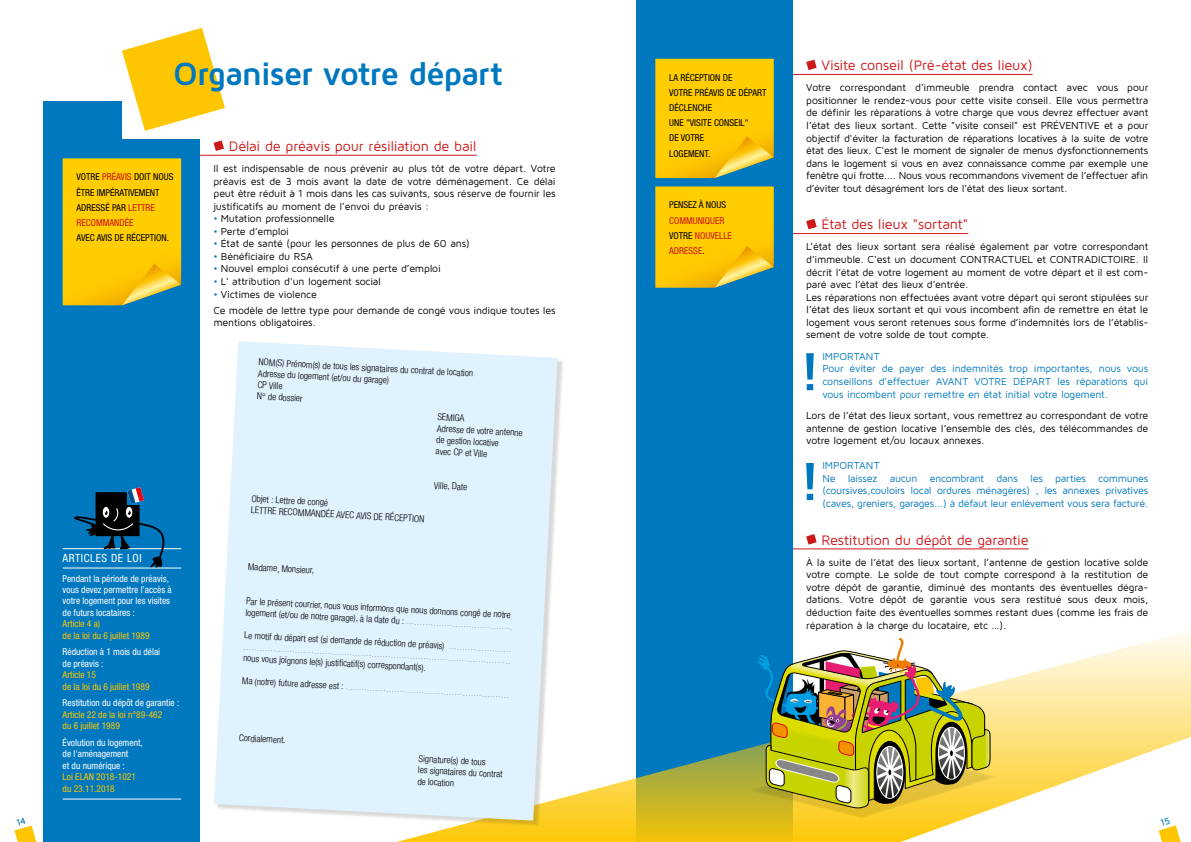
<style>
.page{position:relative;width:1191px;height:842px;background:#fff}
.page>*{position:absolute;margin:0;border:0;box-sizing:border-box;transform-origin:0 0}
.t1{font:700 33.2px "Maven Pro";letter-spacing:-.04em;color:#0078bf}
.t2{font:14.2px "Maven Pro";letter-spacing:-.015em;color:#cd1719}
.t3{font:condensed 11.3px "Helvetica Neue LT Std";letter-spacing:.05em;color:#fff}
.t4{font:10.4px/12.5px "Maven Pro";letter-spacing:-.015em;color:#000;text-align:justify}
.t5{font:10.4px/12.5px "Maven Pro";letter-spacing:-.02em;color:#0078bf}
.t6{font:300 condensed 9.5px/11.4px "Helvetica Neue LT Std";color:#000}
.t7{font:condensed 9.5px/11.4px "Helvetica Neue LT Std";color:#fff}
.t8{font:condensed 9.5px/15.2px "Helvetica Neue LT Std";color:#000}
.t9{font:condensed 9.5px/11.4px "Helvetica Neue LT Std";color:#fdc600}
.t10{font:condensed 9.5px/15.2px "Helvetica Neue LT Std";color:#cd1719}
.t11{font:300 condensed 5.7px "Helvetica Neue LT Std";color:#000}
.s1{color:#cd1719}
.s2{color:#0078bf}
.s3{font-size:5.7px}
.s4{font-size:9.5px}
.s5{color:#000}
</style>
<div class="page">
<hr style="left:636px;top:233px;width:332px;height:1px;background:#cd1719">
<svg style="left:806px;top:219px;width:10px;height:10px"></svg>
<svg style="left:806px;top:353px;width:7px;height:37px"></svg>
<svg style="left:806px;top:463px;width:7px;height:37px"></svg>
<hr style="left:44px;top:155px;width:433px;height:1px;background:#cd1719">
<svg style="left:213px;top:140px;width:11px;height:11px"></svg>
<hr style="left:636px;top:74px;width:396px;height:1px;background:#cd1719">
<svg style="left:806px;top:60px;width:10px;height:10px"></svg>
<hr style="left:636px;top:549px;width:392px;height:1px;background:#cd1719">
<svg style="left:806px;top:534px;width:10px;height:11px"></svg>
<div style="left:636px;top:0;width:156px;height:842px;background:#0078bf"></div>
<svg style="left:397px;top:630px;width:794px;height:212px"></svg>
<svg style="left:748px;top:636px;width:249px;height:182px"></svg>
<div style="left:215px;top:342px;width:349px;height:485px;background:#000;opacity:.15"></div>
<svg style="left:214px;top:341px;width:343px;height:480px;background:#e1f2fb"></svg>
<div style="left:44px;top:139px;width:156px;height:703px;background:#0078bf"></div>
<hr style="left:63px;top:568px;width:118px;height:1px;background:#fff">
<hr style="left:63px;top:548px;width:118px;height:1px;background:#fff">
<svg style="left:74px;top:487px;width:90px;height:81px"></svg>
<hr style="left:63px;top:799px;width:118px;height:1px;background:#fff">
<svg style="left:63px;top:158px;width:118px;height:147px;background:#f5c80a"></svg>
<svg style="left:655px;top:59px;width:119px;height:119px;background:#f2c70d"></svg>
<svg style="left:655px;top:186px;width:119px;height:102px;background:#eec511"></svg>
<svg style="left:122px;top:28px;width:103px;height:103px"></svg>
<div style="left:44px;top:102px;width:78px;height:51px;background:#0078bf"></div>
<svg style="left:14px;top:825px;width:22px;height:17px"></svg>
<svg style="left:1158px;top:817px;width:22px;height:25px"></svg>
<h1 class="t1" style="left:173px;top:53px;width:331px">Organiser votre départ</h1>
<p class="t8" style="left:76px;top:169px;width:98px">VOTRE <span class="s1">PRÉAVIS</span> DOIT NOUS<br>ÊTRE IMPÉRATIVEMENT<br>ADRESSÉ PAR <span class="s1">LETTRE<br>RECOMMANDÉE</span></p>
<p class="t8" style="left:76px;top:230px;width:94px">AVEC AVIS DE RÉCEPTION.</p>
<p class="t3" style="left:63px;top:552px;width:81px">ARTICLES DE LOI</p>
<p class="t7" style="left:63px;top:572px;width:111px">Pendant la période de préavis, vous devez permettre l’accès à votre logement pour les visites de futurs locataires :</p>
<p class="t9" style="left:63px;top:618px;width:88px">Article 4 a)<br>de la loi du 6 juillet 1989</p>
<p class="t7" style="left:63px;top:646px;width:99px">Réduction à 1 mois du délai de préavis :</p>
<p class="t9" style="left:63px;top:669px;width:88px">Article 15<br>de la loi du 6 juillet 1989</p>
<p class="t7" style="left:63px;top:697px;width:118px">Restitution du dépôt de garantie :</p>
<p class="t9" style="left:63px;top:709px;width:101px">Article 22 de la loi n°89-462 du 6 juillet 1989</p>
<p class="t7" style="left:63px;top:737px;width:82px">Évolution du logement, de l'aménagement<br>et du numérique :</p>
<p class="t9" style="left:63px;top:771px;width:75px">Loi ELAN 2018-1021 du 23.11.2018</p>
<h2 class="t2" style="left:229px;top:137px;width:249px">Délai de préavis pour résiliation de bail</h2>
<p class="t4" style="left:213px;top:162px;width:344px">Il est indispensable de nous prévenir au plus tôt de votre départ. Votre préavis est de 3 mois avant la date de votre déménagement. Ce délai peut être réduit à 1 mois dans les cas suivants, sous réserve de fournir les justificatifs au moment de l'envoi du préavis :</p>
<p class="t4" style="left:213px;top:212px;width:122px"><span class="s2">•</span> Mutation professionnelle</p>
<p class="t4" style="left:213px;top:225px;width:77px"><span class="s2">•</span> Perte d’emploi</p>
<p class="t4" style="left:213px;top:237px;width:258px"><span class="s2">•</span> État de santé (pour les personnes de plus de 60 ans)</p>
<p class="t4" style="left:213px;top:250px;width:101px"><span class="s2">•</span> Bénéficiaire du RSA</p>
<p class="t4" style="left:213px;top:262px;width:229px"><span class="s2">•</span> Nouvel emploi consécutif à une perte d’emploi</p>
<p class="t4" style="left:213px;top:275px;width:169px"><span class="s2">•</span> L' attribution d'un logement social</p>
<p class="t4" style="left:213px;top:287px;width:105px"><span class="s2">•</span> Victimes de violence</p>
<p class="t4" style="left:213px;top:303px;width:343px">Ce modèle de lettre type pour demande de congé vous indique toutes les mentions obligatoires.</p>
<p class="t6" style="left:259px;top:356px;width:216px;rotate:3deg">NOM(S) Prénom(s) de tous les signataires du contrat de location</p>
<p class="t6" style="left:258px;top:367px;width:133px;rotate:3deg">Adresse du logement (et/ou du garage)</p>
<p class="t6" style="left:258px;top:379px;width:27px;rotate:3deg">CP Ville</p>
<p class="t6" style="left:257px;top:390px;width:47px;rotate:3deg">N° de dossier</p>
<p class="t6" style="left:252px;top:493px;width:175px;rotate:3deg">Objet : Lettre de congé<br>LETTRE RECOMMANDÉE AVEC AVIS DE RÉCEPTION</p>
<p class="t6" style="left:438px;top:411px;width:28px;rotate:3deg">SEMIGA</p>
<p class="t6" style="left:437px;top:422px;width:87px;rotate:3deg">Adresse de votre antenne</p>
<p class="t6" style="left:437px;top:434px;width:64px;rotate:3deg">de gestion locative</p>
<p class="t6" style="left:436px;top:445px;width:53px;rotate:3deg">avec CP et Ville</p>
<p class="t6" style="left:434px;top:479px;width:35px;rotate:3deg">Ville, Date</p>
<p class="t6" style="left:248px;top:561px;width:68px;rotate:3deg">Madame, Monsieur,</p>
<p class="t6" style="left:246px;top:595px;width:266px;rotate:3deg">Par le présent courrier, nous vous informons que nous donnons congé de notre logement (et/ou de notre garage), à la date du : <span class="s3">. . . . . . . . . . . . . . . . . . . . . . . . . . . . . . . . . . . . . .</span></p>
<p class="t6" style="left:245px;top:629px;width:266px;rotate:3deg">Le motif du départ est (si demande de réduction de préavis) <span class="s3">. . . . . . . . . . . . . . . . . . . . . .</span></p>
<p class="t11" style="left:244px;top:644px;width:268px;rotate:3deg">..................................................................................................</p>
<p class="t6" style="left:243px;top:652px;width:184px;rotate:3deg">nous vous joignons le(s) justifi catif(s) correspondant(s).</p>
<p class="t11" style="left:242px;top:679px;width:266px;rotate:3deg"><span class="s4">Ma (notre) future adresse est :</span> . . . . . . . . . . . . . . . . . . . . . . . . . . . . . . . . . . . . . . . . . . . . . . . . . . . . . . . . . . .</p>
<p class="t6" style="left:239px;top:732px;width:48px;rotate:3deg">Cordialement.</p>
<p class="t6" style="left:419px;top:753px;width:86px;rotate:3deg">Signature(s) de tous<br>les signataires du contrat de location</p>
<p class="t8" style="left:669px;top:70px;width:99px">LA RÉCEPTION DE<br>VOTRE PRÉAVIS DE DÉPART<br>DÉCLENCHE<br>UNE "VISITE CONSEIL"<br>DE VOTRE<br>LOGEMENT.</p>
<p class="t8" style="left:669px;top:197px;width:58px">PENSEZ À NOUS</p>
<p class="t10" style="left:669px;top:213px;width:64px">COMMUNIQUER<br><span class="s5">VOTRE</span> NOUVELLE<br>ADRESSE<span class="s5">.</span></p>
<h2 class="t2" style="left:821px;top:56px;width:212px">Visite conseil (Pré-état des lieux)</h2>
<p class="t4" style="left:806px;top:81px;width:344px">Votre correspondant d'immeuble prendra contact avec vous pour positionner le rendez-vous pour cette visite conseil. Elle vous permettra de définir les réparations à votre charge que vous devrez effectuer avant l’état des lieux sortant. Cette "visite conseil" est PRÉVENTIVE et a pour objectif d'éviter la facturation de réparations locatives à la suite de votre état des lieux. C'est le moment de signaler de menus dysfonctionnements dans le logement si vous en avez connaissance comme par exemple une fenêtre qui frotte.... Nous vous recommandons vivement de l’effectuer afin d’éviter tout désagrément lors de l’état des lieux sortant.</p>
<h2 class="t2" style="left:821px;top:216px;width:148px">État des lieux "sortant"</h2>
<p class="t4" style="left:806px;top:240px;width:344px;text-align:left">L’état des lieux sortant sera réalisé également par votre correspondant d'immeuble. C'est un document CONTRACTUEL et CONTRADICTOIRE. Il décrit l’état de votre logement au moment de votre départ et il est com&shy;paré avec l’état des lieux d’entrée.<br>Les réparations non effectuées avant votre départ qui seront stipulées sur l’état des lieux sortant et qui vous incombent afin de remettre en état le logement vous seront retenues sous forme d’indemnités lors de l’établis&shy;sement de votre solde de tout compte.</p>
<p class="t5" style="left:822px;top:350px;width:327px">IMPORTANT<br>Pour éviter de payer des indemnités trop importantes, nous vous conseillons d’effectuer AVANT VOTRE DÉPART les réparations qui vous incombent pour remettre en état initial votre logement.</p>
<p class="t4" style="left:806px;top:409px;width:343px">Lors de l’état des lieux sortant, vous remettrez au correspondant de votre antenne de gestion locative l’ensemble des clés, des télécommandes de votre logement et/ou locaux annexes.</p>
<p class="t5" style="left:822px;top:459px;width:327px">IMPORTANT<br>Ne laissez aucun encombrant dans les parties communes (coursives,couloirs local ordures ménagères) , les annexes privatives (caves, greniers, garages...) à défaut leur enlèvement vous sera facturé.</p>
<h2 class="t2" style="left:821px;top:531px;width:209px">Restitution du dépôt de garantie</h2>
<p class="t4" style="left:806px;top:556px;width:344px">À la suite de l’état des lieux sortant, l’antenne de gestion locative solde votre compte. Le solde de tout compte correspond à la restitution de votre dépôt de garantie, diminué des montants des éventuelles dégra&shy;dations. Votre dépôt de garantie vous sera restitué sous deux mois, déduction faite des éventuelles sommes restant dues (comme les frais de réparation à la charge du locataire, etc …).</p>
</div>
